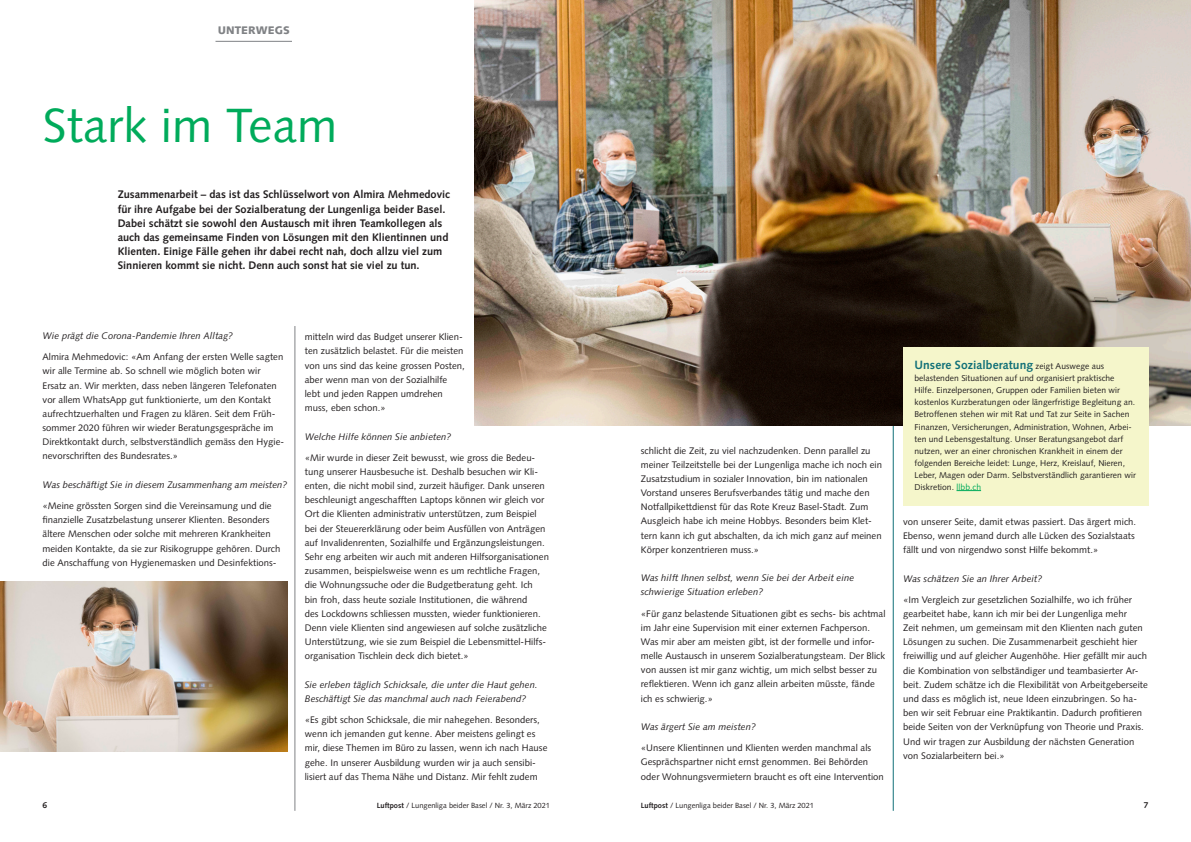
<style>
.page{position:relative;width:1191px;height:842px;background:#fff}
.page>*{position:absolute;margin:0;border:0;box-sizing:border-box;transform-origin:0 0}
.Titel{font:48px "Syntax";letter-spacing:.005em;color:#00ab5b}
.Infobox_Grundtext_1s{font:700 12px "Syntax";letter-spacing:.005em;color:#117078}
.Lead_11{font:700 11px/14.2px "Syntax";color:#231f20}
.Rubrikentitel{font:900 11px "Syntax";letter-spacing:.01em;color:#808285}
.Grundtext_9_5_Absatz{font:9.5px/14.2px "Syntax";letter-spacing:.005em;color:#231f20}
.Grundtext_9_5_kursiv{font:italic 9.5px/14.2px "Syntax";letter-spacing:.005em;color:#231f20}
.Infobox_Grundtext_1s-2{font:8.5px/12px "Syntax";letter-spacing:.005em;color:#231f20}
.t1{font:700 8.5px "Syntax";color:#231f20}
.t2{font:7.5px "Syntax";color:#231f20}
.s1{font-weight:400;font-size:8.5px;color:#231f20}
.s2{color:#00ab5b}
.s3{font-weight:700}
</style>
<div class="page">
<hr style="left:893px;top:113px;width:1px;height:698px;background:#117078">
<hr style="left:295px;top:326px;width:1px;height:485px;background:#808285">
<img style="left:886px;top:0;width:305px;height:425px">
<img style="left:475px;top:0;width:411px;height:425px">
<hr style="left:215px;top:41px;width:77px;height:1px;background:#808285">
<img style="left:0;top:581px;width:288px;height:170px">
<div style="left:903px;top:347px;width:245px;height:159px;background:#f5f6cb"></div>
<svg style="left:956px;top:490px;width:25px;height:1px"></svg>
<p class="Rubrikentitel" style="left:218px;top:23px;width:74px">UNTERWEGS</p>
<p class="Titel" style="left:43px;top:97px;width:296px">Stark im Team</p>
<p class="Lead_11" style="left:118px;top:188px;width:334px">Zusammenarbeit – das ist das Schlüsselwort von Almira Mehmedovic für ihre Aufgabe bei der Sozialberatung der Lungenliga beider Basel.<br>Dabei schätzt sie sowohl den Austausch mit ihren Teamkollegen als auch das gemeinsame Finden von Lösungen mit den Klientinnen und Klienten. Einige Fälle gehen ihr dabei recht nah, doch allzu viel zum Sinnieren kommt sie nicht. Denn auch sonst hat sie viel zu tun.</p>
<p class="Grundtext_9_5_kursiv" style="left:43px;top:329px;width:192px">Wie prägt die Corona-Pandemie Ihren Alltag?</p>
<p class="Grundtext_9_5_Absatz" style="left:43px;top:350px;width:243px">Almira Mehmedovic: «Am Anfang der ersten Welle sagten wir alle Termine ab. So schnell wie möglich boten wir Ersatz an. Wir merkten, dass neben längeren Telefonaten vor allem WhatsApp gut funktionierte, um den Kontakt aufrechtzuerhalten und Fragen zu klären. Seit dem Früh&shy;sommer 2020 führen wir wieder Beratungsgespräche im Direktkontakt durch, selbstverständlich gemäss den Hygie&shy;nevorschriften des Bundesrates.»</p>
<p class="Grundtext_9_5_kursiv" style="left:43px;top:477px;width:246px">Was beschäftigt Sie in diesem Zusammenhang am meisten?</p>
<p class="Grundtext_9_5_Absatz" style="left:43px;top:499px;width:239px">«Meine grössten Sorgen sind die Vereinsamung und die finanzielle Zusatzbelastung unserer Klienten. Besonders ältere Menschen oder solche mit mehreren Krankheiten meiden Kontakte, da sie zur Risikogruppe gehören. Durch die Anschaffung von Hygienemasken und Desinfektions-</p>
<p class="Grundtext_9_5_Absatz" style="left:305px;top:330px;width:162px">mitteln wird das Budget unserer Klien&shy;ten zusätzlich belastet. Für die meisten von uns sind das keine grossen Posten, aber wenn man von der Sozialhilfe lebt und jeden Rappen umdrehen muss, eben schon.»</p>
<p class="Grundtext_9_5_kursiv" style="left:305px;top:429px;width:148px">Welche Hilfe können Sie anbieten?</p>
<p class="Grundtext_9_5_Absatz" style="left:305px;top:450px;width:246px">«Mir wurde in dieser Zeit bewusst, wie gross die Bedeu&shy;tung unserer Hausbesuche ist. Deshalb besuchen wir Kli&shy;enten, die nicht mobil sind, zurzeit häufiger. Dank unseren beschleunigt angeschafften Laptops können wir gleich vor Ort die Klienten administrativ unterstützen, zum Beispiel bei der Steuererklärung oder beim Ausfüllen von Anträgen auf Invalidenrenten, Sozialhilfe und Ergänzungsleistungen.<br>Sehr eng arbeiten wir auch mit anderen Hilfsorganisationen zusammen, beispielsweise wenn es um rechtliche Fragen, die Wohnungssuche oder die Budgetberatung geht. Ich<br>bin froh, dass heute soziale Institutionen, die während<br>des Lockdowns schliessen mussten, wieder funktionieren.<br>Denn viele Klienten sind angewiesen auf solche zusätzliche Unterstützung, wie sie zum Beispiel die Lebensmittel-Hilfs&shy;organisation Tischlein deck dich bietet.»</p>
<p class="Grundtext_9_5_kursiv" style="left:305px;top:677px;width:234px">Sie erleben täglich Schicksale, die unter die Haut gehen.<br>Beschäftigt Sie das manchmal auch nach Feierabend?</p>
<p class="Grundtext_9_5_Absatz" style="left:305px;top:713px;width:244px">«Es gibt schon Schicksale, die mir nahegehen. Besonders, wenn ich jemanden gut kenne. Aber meistens gelingt es mir, diese Themen im Büro zu lassen, wenn ich nach Hause gehe. In unserer Ausbildung wurden wir ja auch sensibi&shy;lisiert auf das Thema Nähe und Distanz. Mir fehlt zudem</p>
<p class="Grundtext_9_5_Absatz" style="left:641px;top:443px;width:243px">schlicht die Zeit, zu viel nachzudenken. Denn parallel zu meiner Teilzeitstelle bei der Lungenliga mache ich noch ein Zusatzstudium in sozialer Innovation, bin im nationalen Vorstand unseres Berufsverbandes tätig und mache den Notfallpikettdienst für das Rote Kreuz Basel-Stadt. Zum Ausgleich habe ich meine Hobbys. Besonders beim Klet&shy;tern kann ich gut abschalten, da ich mich ganz auf meinen Körper konzentrieren muss.»</p>
<p class="Grundtext_9_5_kursiv" style="left:641px;top:571px;width:215px">Was hilft Ihnen selbst, wenn Sie bei der Arbeit eine schwierige Situation erleben?</p>
<p class="Grundtext_9_5_Absatz" style="left:641px;top:606px;width:246px">«Für ganz belastende Situationen gibt es sechs- bis achtmal im Jahr eine Supervision mit einer externen Fachperson.<br>Was mir aber am meisten gibt, ist der formelle und infor&shy;melle Austausch in unserem Sozialberatungsteam. Der Blick von aussen ist mir ganz wichtig, um mich selbst besser zu reflektieren. Wenn ich ganz allein arbeiten müsste, fände ich es schwierig.»</p>
<p class="Grundtext_9_5_kursiv" style="left:641px;top:719px;width:116px">Was ärgert Sie am meisten?</p>
<p class="Grundtext_9_5_Absatz" style="left:641px;top:741px;width:244px">«Unsere Klientinnen und Klienten werden manchmal als<br>Gesprächspartner nicht ernst genommen. Bei Behörden oder Wohnungsvermietern braucht es oft eine Intervention</p>
<p class="Infobox_Grundtext_1s" style="left:914px;top:357px;width:191px">Unsere Sozialberatung <span class="s1">zeigt Auswege aus</span></p>
<p class="Infobox_Grundtext_1s-2" style="left:914px;top:372px;width:223px">belastenden Situationen auf und organisiert praktische Hilfe. Einzelpersonen, Gruppen oder Familien bieten wir kostenlos Kurzberatungen oder längerfristige Begleitung an.<br>Betroffenen stehen wir mit Rat und Tat zur Seite in Sachen Finanzen, Versicherungen, Administration, Wohnen, Arbei&shy;ten und Lebensgestaltung. Unser Beratungsangebot darf nutzen, wer an einer chronischen Krankheit in einem der folgenden Bereiche leidet: Lunge, Herz, Kreislauf, Nieren, Leber, Magen oder Darm. Selbstverständlich garantieren wir Diskretion. <span class="s2">llbb.ch</span></p>
<p class="Grundtext_9_5_Absatz" style="left:903px;top:514px;width:234px">von unserer Seite, damit etwas passiert. Das ärgert mich.<br>Ebenso, wenn jemand durch alle Lücken des Sozialstaats fällt und von nirgendwo sonst Hilfe bekommt.»</p>
<p class="Grundtext_9_5_kursiv" style="left:903px;top:571px;width:140px">Was schätzen Sie an Ihrer Arbeit?</p>
<p class="Grundtext_9_5_Absatz" style="left:903px;top:592px;width:246px">«Im Vergleich zur gesetzlichen Sozialhilfe, wo ich früher gearbeitet habe, kann ich mir bei der Lungenliga mehr<br>Zeit nehmen, um gemeinsam mit den Klienten nach guten Lösungen zu suchen. Die Zusammenarbeit geschieht hier freiwillig und auf gleicher Augenhöhe. Hier gefällt mir auch die Kombination von selbständiger und teambasierter Ar&shy;beit. Zudem schätze ich die Flexibilität von Arbeitgeberseite und dass es möglich ist, neue Ideen einzubringen. So ha&shy;ben wir seit Februar eine Praktikantin. Dadurch profitieren beide Seiten von der Verknüpfung von Theorie und Praxis.<br>Und wir tragen zur Ausbildung der nächsten Generation von Sozialarbeitern bei.»</p>
<p class="t1" style="left:43px;top:800px;width:6px">6</p>
<p class="t2" style="left:377px;top:801px;width:175px"><span class="s3">Luftpost</span> / Lungenliga beider Basel / Nr. 3, März 2021</p>
<p class="t2" style="left:641px;top:801px;width:175px"><span class="s3">Luftpost</span> / Lungenliga beider Basel / Nr. 3, März 2021</p>
<p class="t1" style="left:1143px;top:800px;width:6px">7</p>
</div>
